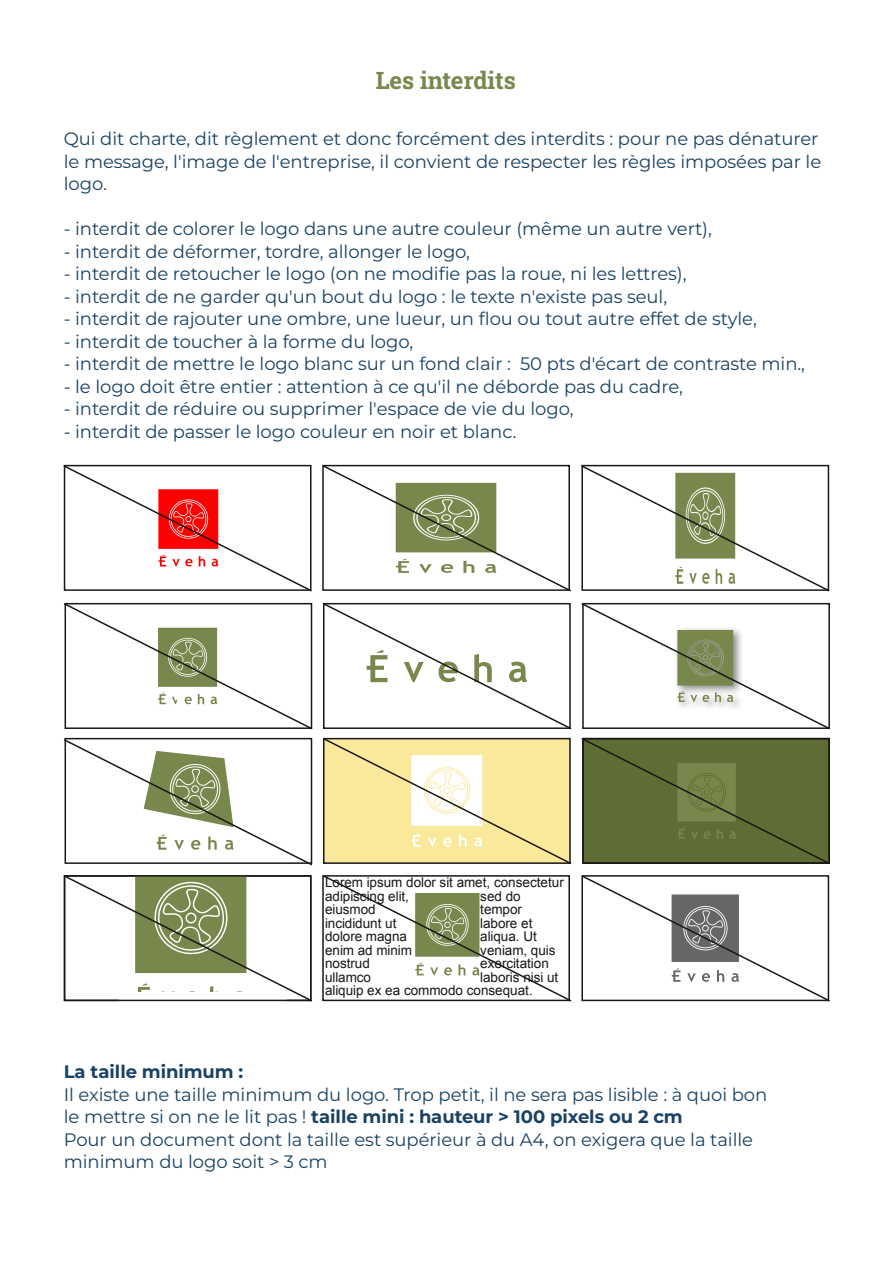
<style>
.page{position:relative;width:893px;height:1263px;background:#fff}
.page>*{position:absolute;margin:0;border:0;box-sizing:border-box;transform-origin:0 0}
.t1{font:700 24px "Roboto Slab";letter-spacing:-.005em;color:#78874b}
.t2{font:18px/22.5px "Montserrat";letter-spacing:-.005em;color:#194264}
.t3{font:700 18px "Montserrat";color:#194264}
.t4{font:13.5px/13.5px "Arial";color:#181715}
.s1{font-weight:700}
</style>
<div class="page">
<svg style="left:63px;top:464px;width:249px;height:128px"></svg>
<svg style="left:322px;top:464px;width:249px;height:128px"></svg>
<svg style="left:581px;top:464px;width:249px;height:128px"></svg>
<svg style="left:63px;top:602px;width:250px;height:128px"></svg>
<svg style="left:323px;top:602px;width:249px;height:263px"></svg>
<svg style="left:581px;top:602px;width:249px;height:263px"></svg>
<svg style="left:322px;top:875px;width:250px;height:127px"></svg>
<svg style="left:581px;top:875px;width:249px;height:127px"></svg>
<svg style="left:63px;top:738px;width:250px;height:264px"></svg>
<h1 class="t1" style="left:376px;top:64px;width:142px">Les interdits</h1>
<p class="t2" style="left:64px;top:127px;width:759px">Qui dit charte, dit règlement et donc forcément des interdits : pour ne pas dénaturer le message, l'image de l'entreprise, il convient de respecter les règles imposées par le logo.</p>
<p class="t2" style="left:64px;top:217px;width:650px">- interdit de colorer le logo dans une autre couleur (même un autre vert),</p>
<p class="t2" style="left:64px;top:240px;width:408px">- interdit de déformer, tordre, allonger le logo,</p>
<p class="t2" style="left:64px;top:262px;width:624px">- interdit de retoucher le logo (on ne modifie pas la roue, ni les lettres),</p>
<p class="t2" style="left:64px;top:285px;width:605px">- interdit de ne garder qu'un bout du logo : le texte n'existe pas seul,</p>
<p class="t2" style="left:64px;top:307px;width:695px">- interdit de rajouter une ombre, une lueur, un flou ou tout autre effet de style,</p>
<p class="t2" style="left:64px;top:330px;width:351px">- interdit de toucher à la forme du logo,</p>
<p class="t2" style="left:64px;top:352px;width:743px">- interdit de mettre le logo blanc sur un fond clair : 50 pts d'écart de contraste min.,</p>
<p class="t2" style="left:64px;top:375px;width:621px">- le logo doit être entier : attention à ce qu'il ne déborde pas du cadre,</p>
<p class="t2" style="left:64px;top:397px;width:511px">- interdit de réduire ou supprimer l'espace de vie du logo,</p>
<p class="t2" style="left:64px;top:420px;width:454px">- interdit de passer le logo couleur en noir et blanc.</p>
<p class="t4" style="left:325px;top:876px;width:240px">Lorem ipsum dolor sit amet, consectetur adipiscing elit,</p>
<p class="t4" style="left:480px;top:889px;width:42px">sed do</p>
<p class="t4" style="left:325px;top:903px;width:52px">eiusmod</p>
<p class="t4" style="left:480px;top:903px;width:43px">tempor</p>
<p class="t4" style="left:325px;top:916px;width:73px">incididunt ut</p>
<p class="t4" style="left:480px;top:916px;width:54px">labore et</p>
<p class="t4" style="left:325px;top:930px;width:84px">dolore magna</p>
<p class="t4" style="left:480px;top:930px;width:58px">aliqua. Ut</p>
<p class="t4" style="left:325px;top:943px;width:88px">enim ad minim</p>
<p class="t4" style="left:480px;top:943px;width:77px">veniam, quis</p>
<p class="t4" style="left:325px;top:957px;width:46px">nostrud</p>
<p class="t4" style="left:480px;top:957px;width:70px">exercitation</p>
<p class="t4" style="left:325px;top:970px;width:48px">ullamco</p>
<p class="t4" style="left:325px;top:970px;width:235px;text-indent:155px">laboris nisi ut aliquip ex ea commodo consequat.</p>
<p class="t3" style="left:64px;top:1060px;width:181px">La taille minimum :</p>
<p class="t2" style="left:64px;top:1083px;width:705px">Il existe une taille minimum du logo. Trop petit, il ne sera pas lisible : à quoi bon le mettre si on ne le lit pas ! <span class="s1">taille mini : hauteur &gt; 100 pixels ou 2 cm<br></span>Pour un document dont la taille est supérieur à du A4, on exigera que la taille minimum du logo soit &gt; 3 cm</p>
</div>
